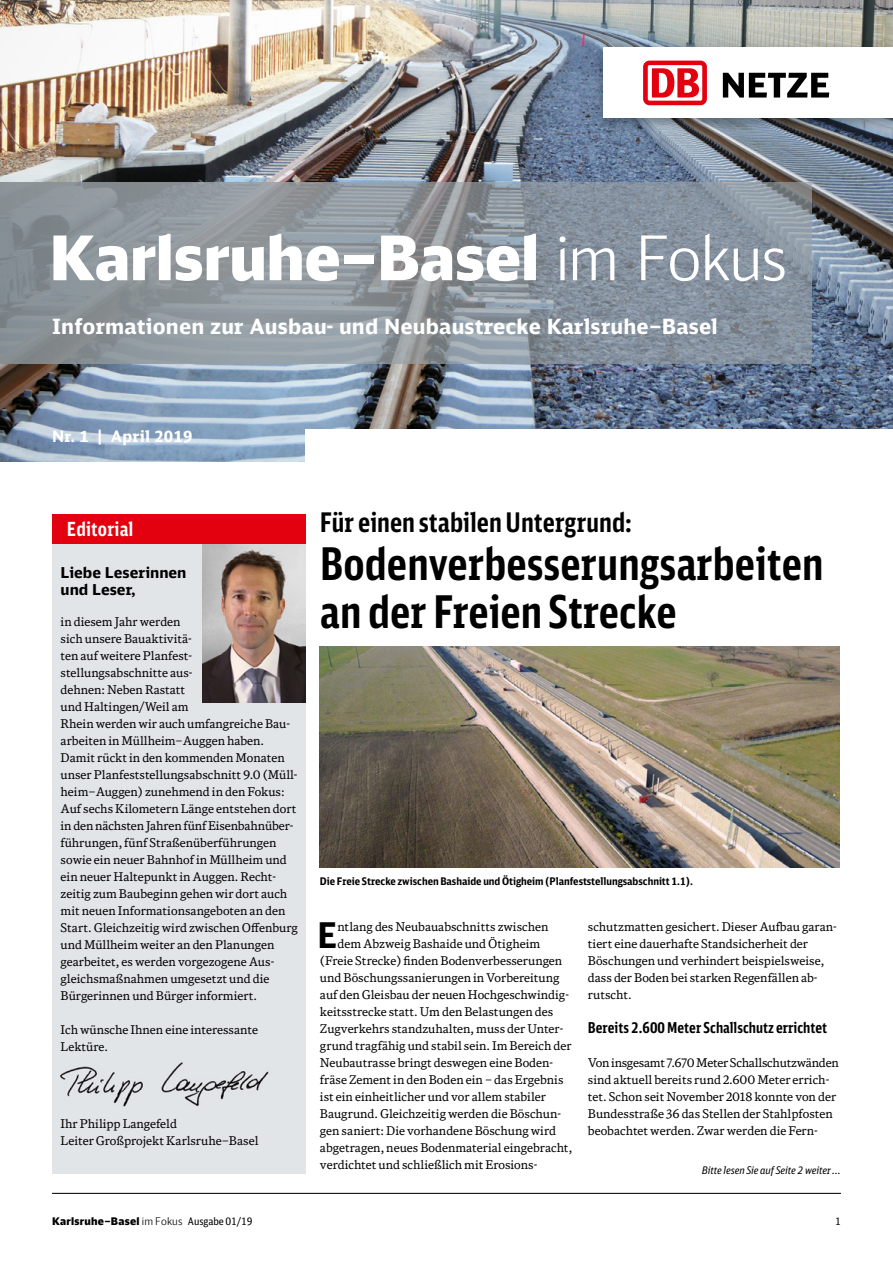
<style>
.page{position:relative;width:893px;height:1263px;background:#fff}
.page>*{position:absolute;margin:0;border:0;box-sizing:border-box;transform-origin:0 0}
.t1{font:900 61.5px "DB Head";letter-spacing:-.005em;color:#fff}
.t2{font:700 45px/48px "DB Sans Comp";color:#000}
.t3{font:700 35.4px "DB Sans Cond";color:#000}
.t4{font:700 27px "DB Sans Comp";color:#000}
.t5{font:700 21px "DB Sans";letter-spacing:.01em;color:#fff}
.t6{font:700 19.5px "DB Sans Comp";letter-spacing:.01em;color:#fff}
.t7{font:700 15.75px "DB Sans";letter-spacing:.01em;color:#fff}
.t8{font:700 15px "DB Sans Comp";color:#000}
.t9{font:700 15px/17px "DB Sans";color:#000}
.t10{font:12px/17px "DB News";color:#000}
.t11{font:700 10.5px "DB Sans Cond";color:#000}
.t12{font:900 10.5px "DB Head";letter-spacing:.025em;color:#000}
.t13{font:italic 10.5px "DB Sans Cond";color:#000}
.t14{font:10.5px "DB Sans Cond";color:#000}
.s1{font-weight:300}
.s2{font-family:"DB Sans Cond";font-weight:400}
</style>
<div class="page">
<img style="left:0;top:0;width:893px;height:461px">
<div style="left:305px;top:429px;width:588px;height:64px;background:#fff"></div>
<svg style="left:0;top:183px;width:811px;height:181px;background:#8b949c"></svg>
<img style="left:588px;top:37px;width:305px;height:99px">
<div style="left:604px;top:48px;width:289px;height:70px;background:#fff"></div>
<svg style="left:723px;top:73px;width:106px;height:25px"></svg>
<div style="left:643px;top:61px;width:64px;height:44px;background:#e3000f;border-radius:6px"></div>
<div style="left:648px;top:65px;width:54px;height:36px;background:#fff;border-radius:2px"></div>
<svg style="left:652px;top:68px;width:47px;height:30px"></svg>
<div style="left:52px;top:514px;width:253px;height:660px;background:#e1e5e7"></div>
<img style="left:203px;top:544px;width:102px;height:158px">
<hr style="left:52px;top:1193px;width:789px;height:1px;background:#000">
<img style="left:320px;top:646px;width:520px;height:221px">
<div style="left:52px;top:514px;width:253px;height:30px;background:#e3000f"></div>
<img style="left:60px;top:1062px;width:209px;height:45px">
<h1 class="t1" style="left:50px;top:218px;width:739px">Karlsruhe–Basel <span class="s1">im Fokus</span></h1>
<h3 class="t5" style="left:52px;top:313px;width:667px">Informationen zur Ausbau- und Neubaustrecke Karlsruhe–Basel</h3>
<h3 class="t7" style="left:52px;top:426px;width:142px">Nr. 1 | April 2019</h3>
<h3 class="t6" style="left:67px;top:516px;width:68px">Editorial</h3>
<p class="t9" style="left:61px;top:564px;width:127px">Liebe Leserinnen und Leser,</p>
<p class="t10" style="left:61px;top:613px;width:239px">in diesem Jahr werden<br>sich unsere Bauaktivitä-<br>ten auf weitere Planfest&shy;stellungsabschnitte aus-<br>dehnen: Neben Rastatt<br>und Haltingen/Weil am<br>Rhein werden wir auch umfangreiche Bau&shy;arbeiten in Müllheim–Auggen haben.<br>Damit rückt in den kommenden Monaten unser Planfeststellungsabschnitt 9.0 (Müll&shy;heim–Auggen) zunehmend in den Fokus:<br>Auf sechs Kilometern Länge entstehen dort in den nächsten Jahren fünf Eisenbahnüber&shy;führungen, fünf Straßenüberführungen sowie ein neuer Bahnhof in Müllheim und ein neuer Haltepunkt in Auggen. Recht&shy;zeitig zum Baubeginn gehen wir dort auch mit neuen Informationsangeboten an den Start. Gleichzeitig wird zwischen Offenburg und Müllheim weiter an den Planungen gearbeitet, es werden vorgezogene Aus&shy;gleichsmaßnahmen umgesetzt und die Bürgerinnen und Bürger informiert.</p>
<p class="t10" style="left:61px;top:1021px;width:199px">Ich wünsche Ihnen eine interessante<br>Lektüre.</p>
<p class="t10" style="left:61px;top:1114px;width:199px">Ihr Philipp Langefeld<br>Leiter Großprojekt Karlsruhe–Basel</p>
<h3 class="t4" style="left:320px;top:505px;width:313px">Für einen stabilen Untergrund:</h3>
<h2 class="t2" style="left:320px;top:539px;width:505px">Bodenverbesserungsarbeiten an der Freien Strecke</h2>
<p class="t11" style="left:320px;top:874px;width:375px">Die Freie Strecke zwischen Bashaide und Ötigheim (Planfeststellungsabschnitt 1.1).</p>
<h3 class="t3" style="left:317px;top:913px;width:21px">E</h3>
<p class="t10" style="left:337px;top:918px;width:213px">ntlang des Neubauabschnitts zwischen</p>
<p class="t10" style="left:337px;top:935px;width:204px">dem Abzweig Bashaide und Ötigheim</p>
<p class="t10" style="left:320px;top:952px;width:244px">(Freie Strecke) finden Bodenverbesserungen</p>
<p class="t10" style="left:320px;top:969px;width:241px">und Böschungssanierungen in Vorbereitung</p>
<p class="t10" style="left:320px;top:986px;width:250px">auf den Gleisbau der neuen Hochgeschwindig-</p>
<p class="t10" style="left:320px;top:1003px;width:235px">keitsstrecke statt. Um den Belastungen des</p>
<p class="t10" style="left:320px;top:1020px;width:245px">Zugverkehrs standzuhalten, muss der Unter-</p>
<p class="t10" style="left:320px;top:1037px;width:253px">grund tragfähig und stabil sein. Im Bereich der</p>
<p class="t10" style="left:320px;top:1054px;width:235px">Neubautrasse bringt deswegen eine Boden-</p>
<p class="t10" style="left:320px;top:1071px;width:245px">fräse Zement in den Boden ein – das Ergebnis</p>
<p class="t10" style="left:320px;top:1088px;width:228px">ist ein einheitlicher und vor allem stabiler</p>
<p class="t10" style="left:320px;top:1105px;width:243px">Baugrund. Gleichzeitig werden die Böschun-</p>
<p class="t10" style="left:320px;top:1122px;width:238px">gen saniert: Die vorhandene Böschung wird</p>
<p class="t10" style="left:320px;top:1139px;width:254px">abgetragen, neues Bodenmaterial eingebracht,</p>
<p class="t10" style="left:320px;top:1156px;width:219px">verdichtet und schließlich mit Erosions-</p>
<p class="t10" style="left:588px;top:918px;width:250px">schutzmatten gesichert. Dieser Aufbau garan&shy;tiert eine dauerhafte Standsicherheit der Böschungen und verhindert beispielsweise, dass der Boden bei starken Regenfällen ab&shy;rutscht.</p>
<p class="t8" style="left:588px;top:1019px;width:241px">Bereits 2.600 Meter Schallschutz errichtet</p>
<p class="t10" style="left:588px;top:1054px;width:252px">Von insgesamt 7.670 Meter Schallschutzwänden sind aktuell bereits rund 2.600 Meter errich&shy;tet. Schon seit November 2018 konnte von der Bundesstraße 36 das Stellen der Stahlpfosten beobachtet werden. Zwar werden die Fern-</p>
<p class="t13" style="left:702px;top:1163px;width:140px">Bitte lesen Sie auf Seite 2 weiter …</p>
<p class="t12" style="left:52px;top:1214px;width:202px">Karlsruhe–Basel <span class="s1">im Fokus</span> <span class="s2">Ausgabe 01/19</span></p>
<p class="t14" style="left:835px;top:1215px;width:7px">1</p>
</div>
